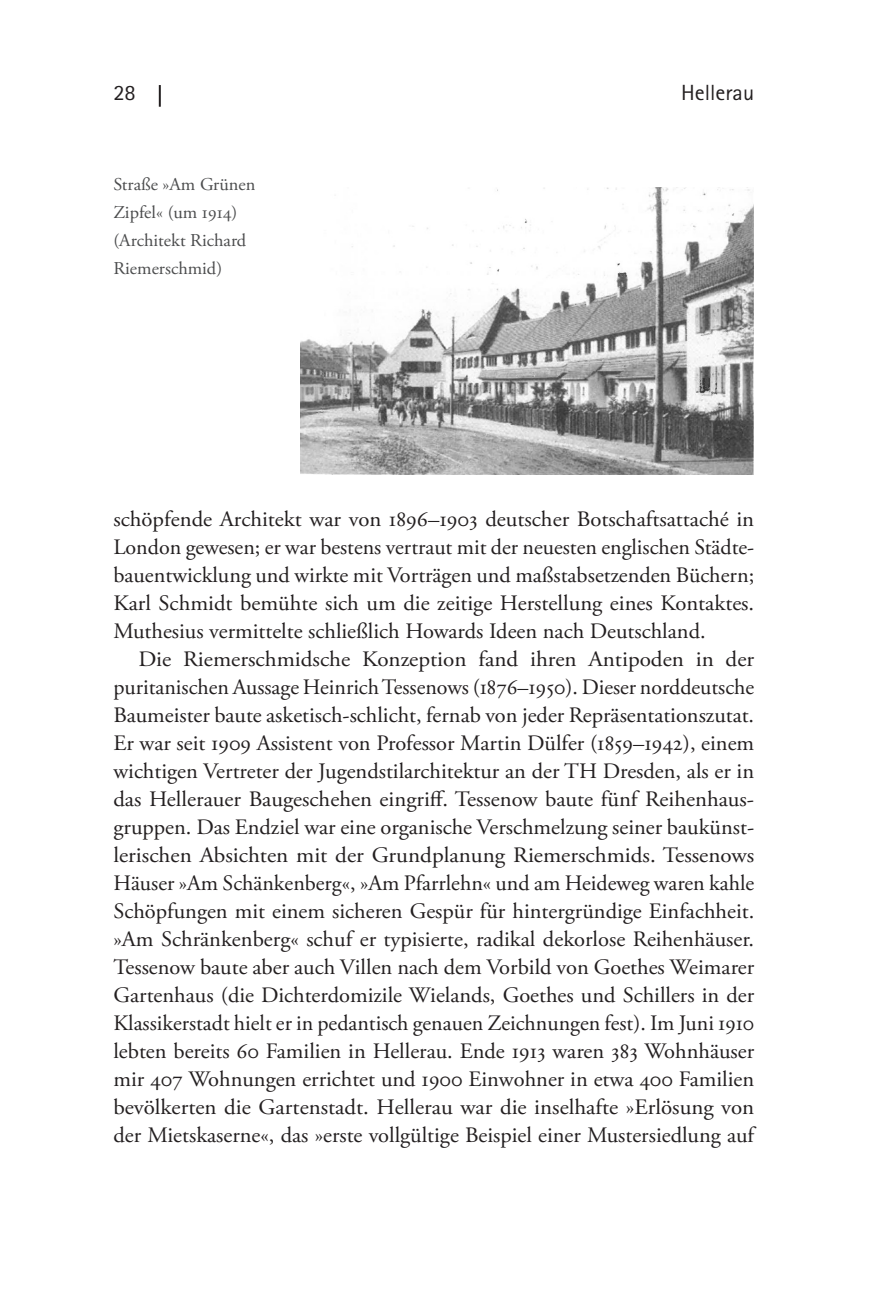
<style>
.page{position:relative;width:896px;height:1304px;background:#fff}
.page>*{position:absolute;margin:0;border:0;box-sizing:border-box;transform-origin:0 0}
.t1{font:22px/28px "Adobe Garamond Pro";color:#231f20;text-align:justify;scale:1.05 1}
.t2{font:22px/28px "Adobe Garamond Pro";color:#231f20;text-align:justify}
.t3{font:22px "Rotis Sans Serif Pro";color:#231f20}
.Bildunterschrift{font:18px/28px "Adobe Garamond Pro";color:#4b4c4d}
</style>
<div class="page">
<hr style="left:159px;top:85px;width:2px;height:22px;background:#231f20">
<img style="left:300px;top:188px;width:454px;height:287px">
<p class="t3" style="left:113px;top:80px;width:24px">28</p>
<p class="t3" style="left:681px;top:80px;width:75px">Hellerau</p>
<p class="Bildunterschrift" style="left:113px;top:171px;width:144px">Straße »Am Grünen<br>Zipfel« (um 1914)</p>
<p class="Bildunterschrift" style="left:113px;top:227px;width:134px">(Architekt Richard<br>Riemerschmid)</p>
<p class="t2" style="left:113px;top:506px;width:642px">schöpfende Architekt war von 1896–1903 deutscher Botschaftsattaché in London gewesen; er war bestens vertraut mit der neuesten englischen Städte&shy;bauentwicklung und wirkte mit Vorträgen und maßstabsetzenden Büchern; Karl Schmidt bemühte sich um die zeitige Herstellung eines Kontaktes.<br>Muthesius vermittelte schließlich Howards Ideen nach Deutschland.</p>
<p class="t1" style="left:113px;top:646px;width:612px;text-indent:25px">Die Riemerschmidsche Konzeption fand ihren Antipoden in der puritanischen Aussage Heinrich Tessenows (1876–1950). Dieser norddeutsche Baumeister baute asketisch-schlicht, fernab von jeder Repräsentationszutat.<br>Er war seit 1909 Assistent von Professor Martin Dülfer (1859–1942), einem wichtigen Vertreter der Jugendstilarchitektur an der TH Dresden, als er in das Hellerauer Baugeschehen eingriff. Tessenow baute fünf Reihenhaus&shy;gruppen. Das Endziel war eine organische Verschmelzung seiner baukünst&shy;lerischen Absichten mit der Grundplanung Riemerschmids. Tessenows Häuser »Am Schänkenberg«, »Am Pfarrlehn« und am Heideweg waren kahle Schöpfungen mit einem sicheren Gespür für hintergründige Einfachheit. »Am Schränkenberg« schuf er typisierte, radikal dekorlose Reihenhäuser.<br>Tessenow baute aber auch Villen nach dem Vorbild von Goethes Weimarer Gartenhaus (die Dichterdomizile Wielands, Goethes und Schillers in der Klassikerstadt hielt er in pedantisch genauen Zeichnungen fest). Im Juni 1910 lebten bereits 60 Familien in Hellerau. Ende 1913 waren 383 Wohnhäuser mir 407 Wohnungen errichtet und 1900 Einwohner in etwa 400 Familien bevölkerten die Gartenstadt. Hellerau war die inselhafte »Erlösung von der Mietskaserne«, das »erste vollgültige Beispiel einer Mustersiedlung auf</p>
</div>
